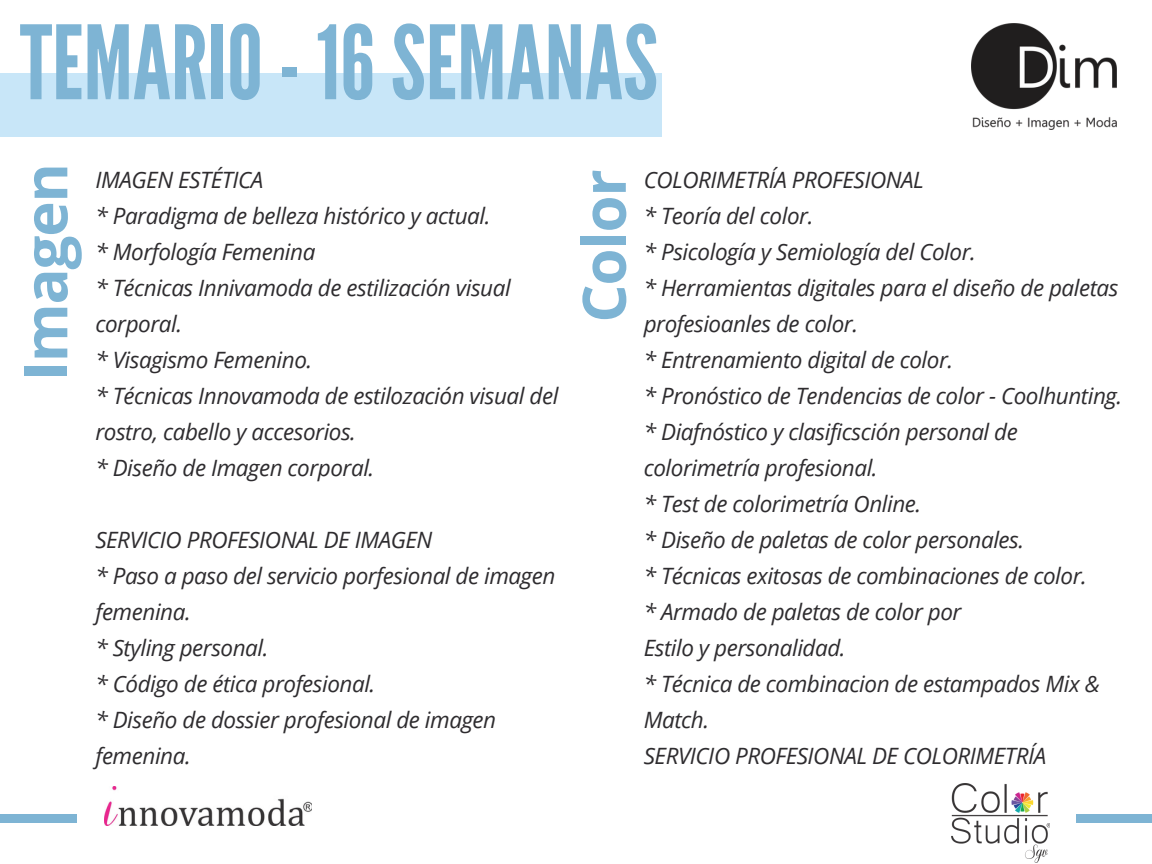
<style>
.page{position:relative;width:1152px;height:864px;background:#fff}
.page>*{position:absolute;margin:0;border:0;box-sizing:border-box;transform-origin:0 0}
.t1{font:102px "League Gothic";color:#7eb4d4}
.t2{font:700 60px "Open Sans";letter-spacing:-.02em;color:#7eb4d4}
.t3{font:italic 22.5px/36px "Open Sans";letter-spacing:-.02em;color:#2e2c2f}
</style>
<div class="page">
<div style="left:0;top:815px;width:77px;height:8px;background:#7eb4d4"></div>
<div style="left:1077px;top:815px;width:75px;height:8px;background:#7eb4d4"></div>
<div style="left:0;top:73px;width:662px;height:63px;background:#c8e6f8"></div>
<img style="left:952px;top:783px;width:98px;height:80px">
<img style="left:105px;top:786px;width:207px;height:40px">
<img style="left:972px;top:24px;width:145px;height:105px">
<h2 class="t1" style="left:20px;top:4px;width:640px">TEMARIO- 16SEMANAS</h2>
<p class="t2" style="left:3px;top:381px;width:219px;rotate:-90deg">Imagen</p>
<p class="t3" style="left:95px;top:161px;width:170px">IMAGEN ESTÉTICA</p>
<p class="t3" style="left:95px;top:197px;width:397px">* Paradigma de belleza histórico y actual.</p>
<p class="t3" style="left:95px;top:233px;width:221px">* Morfología Femenina</p>
<p class="t3" style="left:95px;top:269px;width:417px">* Técnicas Innivamoda de estilización visual corporal.</p>
<p class="t3" style="left:95px;top:341px;width:218px">* Visagismo Femenino.</p>
<p class="t3" style="left:95px;top:377px;width:464px">* Técnicas Innovamoda de estilozación visual del rostro, cabello y accesorios.</p>
<p class="t3" style="left:95px;top:449px;width:280px">* Diseño de Imagen corporal.</p>
<p class="t3" style="left:95px;top:521px;width:338px">SERVICIO PROFESIONAL DE IMAGEN</p>
<p class="t3" style="left:95px;top:557px;width:461px">* Paso a paso del servicio porfesional de imagen femenina.</p>
<p class="t3" style="left:95px;top:629px;width:174px">* Styling personal.</p>
<p class="t3" style="left:95px;top:665px;width:281px">* Código de ética profesional.</p>
<p class="t3" style="left:95px;top:701px;width:402px">* Diseño de dossier profesional de imagen femenina.</p>
<p class="t2" style="left:562px;top:323px;width:155px;rotate:-90deg">Color</p>
<p class="t3" style="left:644px;top:161px;width:282px">COLORIMETRÍA PROFESIONAL</p>
<p class="t3" style="left:644px;top:197px;width:171px">* Teoría del color.</p>
<p class="t3" style="left:644px;top:233px;width:334px">* Psicología y Semiología del Color.</p>
<p class="t3" style="left:644px;top:269px;width:476px">* Herramientas digitales para el diseño de paletas profesioanles de color.</p>
<p class="t3" style="left:644px;top:341px;width:311px">* Entrenamiento digital de color.</p>
<p class="t3" style="left:644px;top:377px;width:480px">* Pronóstico de Tendencias de color - Coolhunting.</p>
<p class="t3" style="left:644px;top:413px;width:376px">* Diafnóstico y clasificsción personal de colorimetría profesional.</p>
<p class="t3" style="left:644px;top:485px;width:279px">* Test de colorimetría Online.</p>
<p class="t3" style="left:644px;top:521px;width:382px">* Diseño de paletas de color personales.</p>
<p class="t3" style="left:644px;top:557px;width:445px">* Técnicas exitosas de combinaciones de color.</p>
<p class="t3" style="left:644px;top:593px;width:319px">* Armado de paletas de color por</p>
<p class="t3" style="left:644px;top:629px;width:203px">Estilo y personalidad.</p>
<p class="t3" style="left:644px;top:665px;width:457px">* Técnica de combinacion de estampados Mix &amp;<br>Match.</p>
<p class="t3" style="left:644px;top:737px;width:404px">SERVICIO PROFESIONAL DE COLORIMETRÍA</p>
</div>
